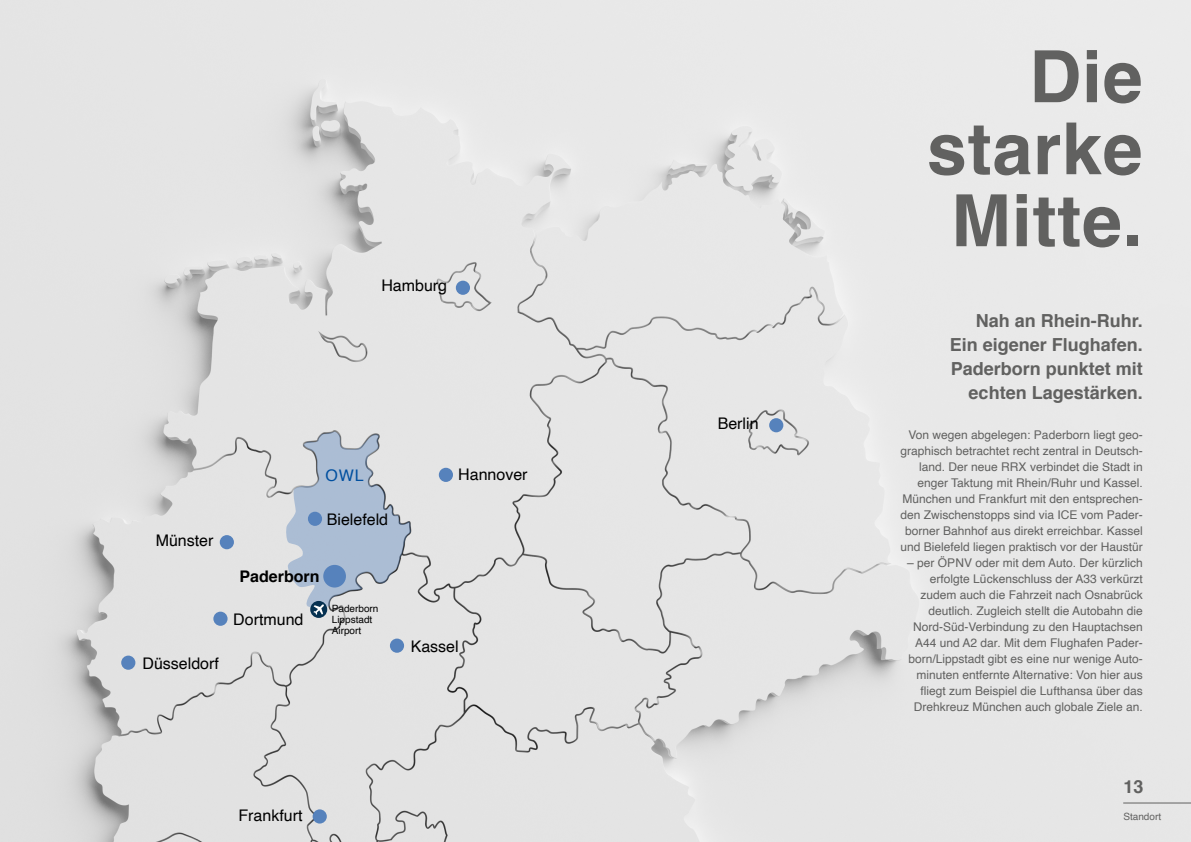
<style>
.page{position:relative;width:1191px;height:842px;background:#e6e6e6}
.page>*{position:absolute;margin:0;border:0;box-sizing:border-box;transform-origin:0 0}
.t1{font:700 72px/72px "Helvetica";letter-spacing:.01em;color:#616160;text-align:right}
.t2{font:700 18px/24px "Helvetica";color:#616160;text-align:right}
.t3{font:16px "Helvetica";color:#000}
.t4{font:700 16px "Helvetica";color:#000}
.t5{font:16px "Helvetica";color:#004f9f}
.t6{font:12px/16px "Helvetica";color:#616160;text-align:right}
.t7{font:10px/11px "Helvetica";color:#000}
.t8{font:10px "Helvetica";color:#616160}
</style>
<div class="page">
<svg style="left:310px;top:601px;width:17px;height:17px"></svg>
<svg style="left:285px;top:431px;width:127px;height:184px"></svg>
<div style="left:308px;top:512px;width:14px;height:14px;background:#5682bc;border-radius:50%"></div>
<div style="left:439px;top:468px;width:14px;height:14px;background:#5682bc;border-radius:50%"></div>
<div style="left:456px;top:281px;width:14px;height:14px;background:#5682bc;border-radius:50%"></div>
<div style="left:220px;top:535px;width:14px;height:14px;background:#5682bc;border-radius:50%"></div>
<div style="left:121px;top:656px;width:14px;height:14px;background:#5682bc;border-radius:50%"></div>
<div style="left:213px;top:612px;width:14px;height:14px;background:#5682bc;border-radius:50%"></div>
<div style="left:313px;top:809px;width:14px;height:14px;background:#5682bc;border-radius:50%"></div>
<div style="left:390px;top:639px;width:14px;height:14px;background:#5682bc;border-radius:50%"></div>
<div style="left:323px;top:565px;width:23px;height:22px;background:#5682bc;border-radius:50%"></div>
<div style="left:769px;top:418px;width:14px;height:14px;background:#5682bc;border-radius:50%"></div>
<hr style="left:1123px;top:802px;width:68px;height:1px;background:#616160">
<h3 class="t3" style="left:381px;top:273px;width:67px">Hamburg</h3>
<h3 class="t3" style="left:156px;top:528px;width:59px">Münster</h3>
<h3 class="t3" style="left:142px;top:651px;width:78px">Düsseldorf</h3>
<h3 class="t5" style="left:325px;top:463px;width:40px">OWL</h3>
<h3 class="t3" style="left:327px;top:507px;width:63px">Bielefeld</h3>
<h3 class="t4" style="left:240px;top:563px;width:82px">Paderborn</h3>
<h3 class="t3" style="left:233px;top:607px;width:72px">Dortmund</h3>
<p class="t7" style="left:332px;top:603px;width:48px">Paderborn<br>Lippstadt<br>Airport</p>
<h3 class="t3" style="left:458px;top:462px;width:71px">Hannover</h3>
<h3 class="t3" style="left:411px;top:634px;width:50px">Kassel</h3>
<h3 class="t3" style="left:238px;top:803px;width:66px">Frankfurt</h3>
<h3 class="t3" style="left:717px;top:411px;width:42px">Berlin</h3>
<h1 class="t1" style="left:927px;top:42px;width:217px">Die starke<br>Mitte.</h1>
<h2 class="t2" style="left:949px;top:309px;width:195px">Nah an Rhein-Ruhr.<br>Ein eigener Flughafen.<br>Paderborn punktet mit echten Lagestärken.</h2>
<p class="t6" style="left:900px;top:427px;width:244px">Von wegen abgelegen: Paderborn liegt geo&shy;graphisch betrachtet recht zentral in Deutsch&shy;land. Der neue RRX verbindet die Stadt in enger Taktung mit Rhein/Ruhr und Kassel.<br>München und Frankfurt mit den entsprechen&shy;den Zwischenstopps sind via ICE vom Pader&shy;borner Bahnhof aus direkt erreichbar. Kassel und Bielefeld liegen praktisch vor der Haustür</p>
<p class="t6" style="left:907px;top:555px;width:237px">– per ÖPNV oder mit dem Auto. Der kürzlich erfolgte Lückenschluss der A33 verkürzt zudem auch die Fahrzeit nach Osnabrück deutlich. Zugleich stellt die Autobahn die Nord-Süd-Verbindung zu den Hauptachsen A44 und A2 dar. Mit dem Flughafen Pader&shy;born/Lippstadt gibt es eine nur wenige Auto&shy;minuten entfernte Alternative: Von hier aus fliegt zum Beispiel die Lufthansa über das Drehkreuz München auch globale Ziele an.</p>
<h2 class="t2" style="left:1123px;top:775px;width:22px">13</h2>
<p class="t8" style="left:1123px;top:808px;width:39px">Standort</p>
</div>
